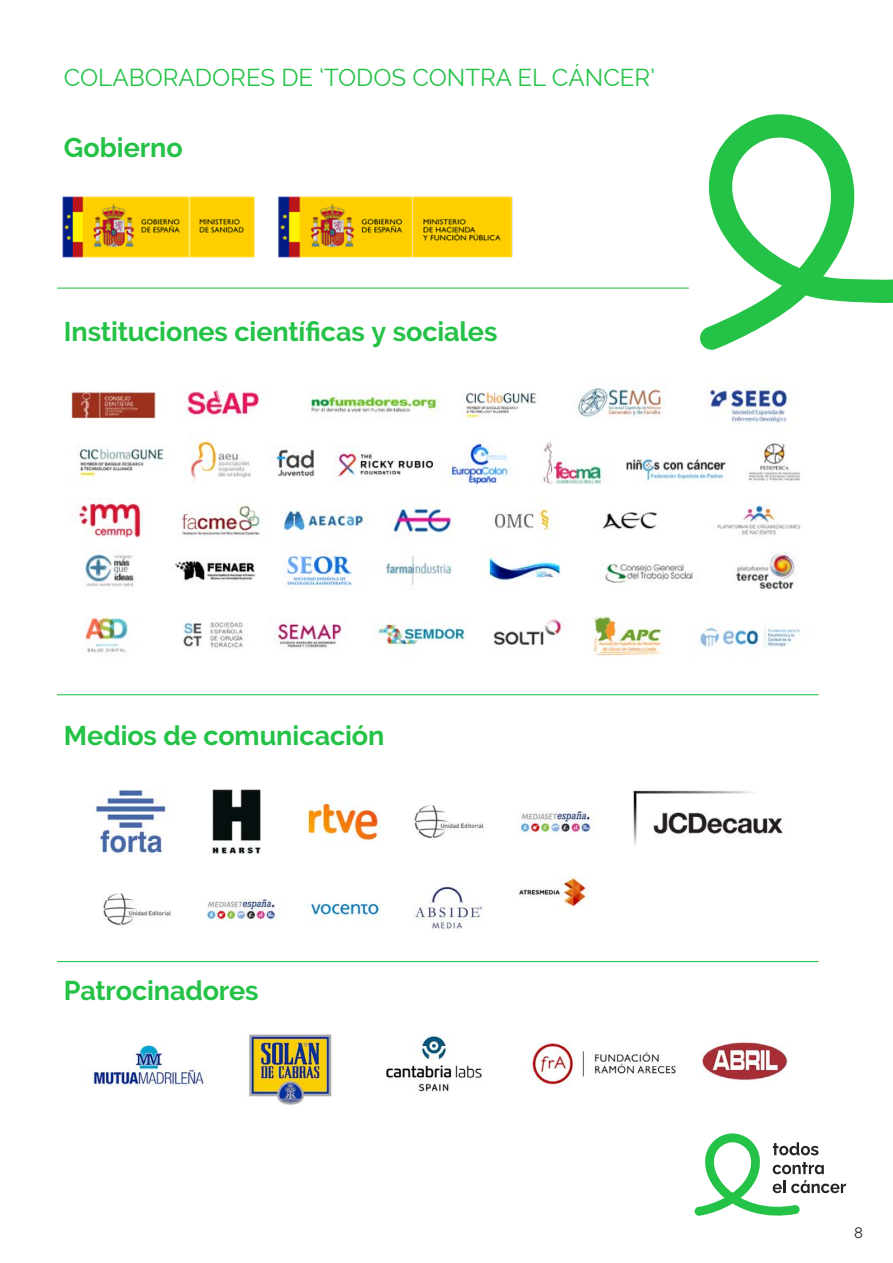
<style>
.page{position:relative;width:893px;height:1263px;background:#fff}
.page>*{position:absolute;margin:0;border:0;box-sizing:border-box;transform-origin:0 0}
.t1{font:700 27px "Raleway";letter-spacing:-.005em;color:#24c247}
.t2{font:24px "Raleway";color:#24c247}
.t3{font:15px "Raleway";color:#232323}
</style>
<div class="page">
<svg style="left:694px;top:1133px;width:152px;height:83px"></svg>
<img style="left:96px;top:789px;width:688px;height:142px">
<img style="left:281px;top:196px;width:232px;height:62px">
<img style="left:88px;top:1034px;width:700px;height:71px">
<img style="left:70px;top:383px;width:731px;height:274px">
<hr style="left:57px;top:288px;width:632px;height:1px;background:#24c247">
<hr style="left:57px;top:694px;width:762px;height:1px;background:#24c247">
<hr style="left:57px;top:961px;width:762px;height:1px;background:#24c247">
<svg style="left:700px;top:114px;width:193px;height:236px"></svg>
<img style="left:62px;top:196px;width:219px;height:62px">
<p class="t2" style="left:64px;top:64px;width:593px">COLABORADORES DE ‘TODOS CONTRA EL CÁNCER’</p>
<p class="t1" style="left:64px;top:132px;width:120px">Gobierno</p>
<p class="t1" style="left:64px;top:316px;width:435px">Instituciones científicas y sociales</p>
<p class="t1" style="left:64px;top:720px;width:322px">Medios de comunicación</p>
<p class="t1" style="left:64px;top:975px;width:196px">Patrocinadores</p>
<p class="t3" style="left:854px;top:1224px;width:10px">8</p>
</div>
